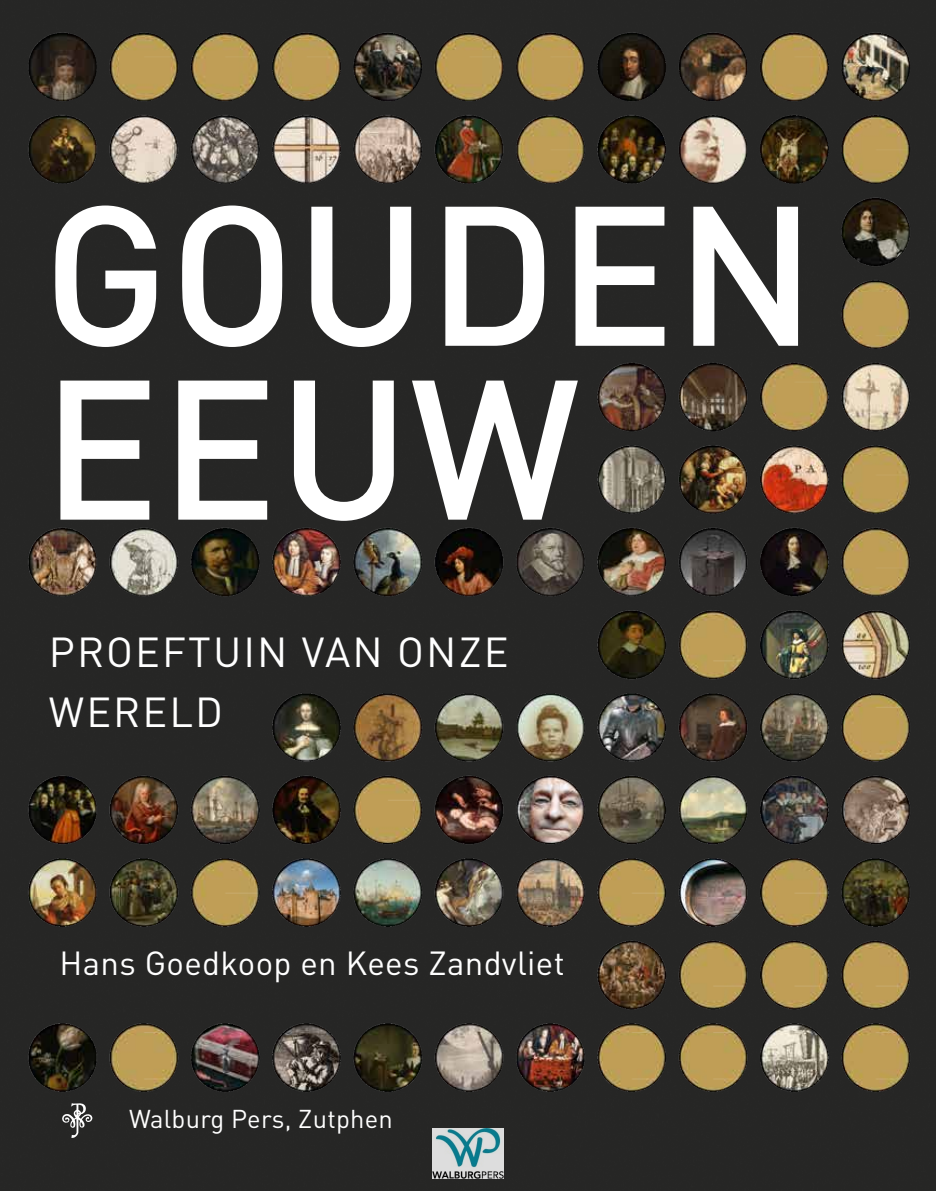
<style>
.page{position:relative;width:936px;height:1191px;background:#fff}
.page>*{position:absolute;margin:0;border:0;box-sizing:border-box;transform-origin:0 0}
.t1{font:500 195.3px/173.9px "DIN";color:#fff}
.t2{font:41.4px/60px "DIN";letter-spacing:.05em;color:#fff}
.t3{font:33px "DIN";letter-spacing:.01em;color:#fff}
.t4{font:25.5px "DIN";letter-spacing:.01em;color:#fff}
</style>
<div class="page">
<img style="left:0;top:0;width:935px;height:1191px">
<svg style="left:62px;top:1103px;width:30px;height:35px"></svg>
<img style="left:432px;top:1128px;width:71px;height:50px">
<h1 class="t1" style="left:42px;top:182px;width:775px">GOUDEN<br>EEUW</h1>
<p class="t2" style="left:49px;top:621px;width:461px">PROEFTUIN VAN ONZE<br>WERELD</p>
<p class="t3" style="left:60px;top:942px;width:506px">Hans Goedkoop en Kees Zandvliet</p>
<p class="t4" style="left:129px;top:1102px;width:265px">Walburg Pers, Zutphen</p>
</div>
